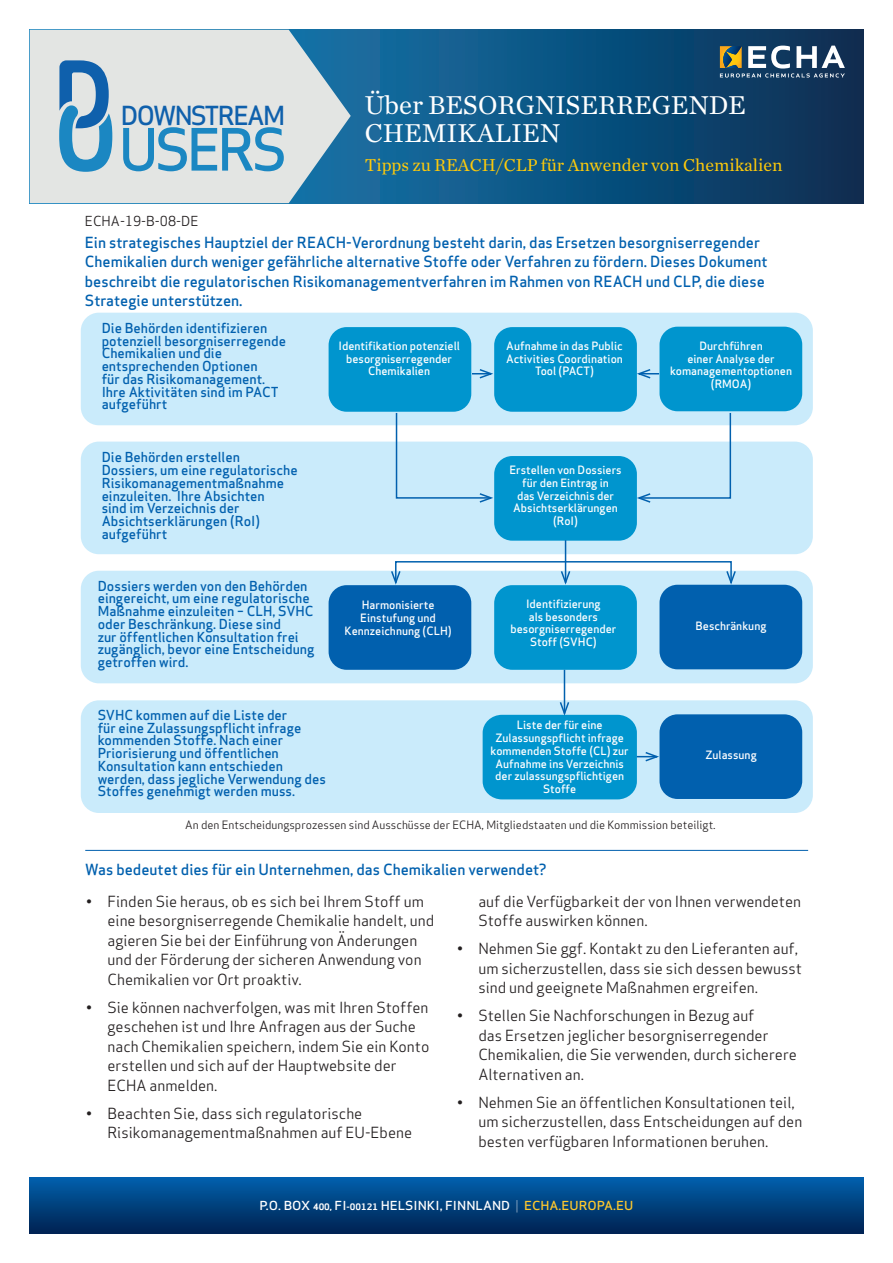
<style>
.page{position:relative;width:893px;height:1263px;background:#fff}
.page>*{position:absolute;margin:0;border:0;box-sizing:border-box;transform-origin:0 0}
.t1{font:500 56.85px "Apex Sans";letter-spacing:-.07em;color:#1b87c2}
.Cover_Headline{font:27px/28.5px "Chronicle Text G1";color:#fff}
.t2{font:500 25.65px "Apex Sans";letter-spacing:-.07em;color:#0f60ac}
.Cover_Headline_3{font:18px "Chronicle Text G1";color:#feca0a}
.t3{font:15px/19.5px "Apex Sans";color:#231f20}
.Recommendation{font:500 15px/19.5px "Apex Sans";color:#0160ae}
.Headline_2_CAPS_blue{font:500 15px "Apex Sans";color:#0160ae}
.Footnote{font:500 13.5px/12.8px "Apex Sans";color:#0160ae}
.Bodytext_1{font:13.5px "Apex Sans";color:#231f20}
.t4{font:500 12.15px "Apex Sans";color:#fff;scale:1.08 1}
.Footnote-2{font:500 11.25px/12.8px "Apex Sans";color:#fff;text-align:center}
.Footnote-3{font:11.25px "Apex Sans";color:#231f20}
.s1{font-weight:700;font-size:8.7px}
.s2{font-weight:700;font-size:8.25px}
.s3{font-weight:300}
.s4{color:#fec82d}
</style>
<div class="page">
<svg style="left:30px;top:1178px;width:833px;height:55px;background:#00407e"></svg>
<svg style="left:351px;top:30px;width:512px;height:173px;background:#0d4e7b"></svg>
<svg style="left:30px;top:30px;width:321px;height:173px;background:#ccd7db"></svg>
<svg style="left:59px;top:60px;width:53px;height:112px;background:#6da4c9"></svg>
<svg style="left:720px;top:46px;width:125px;height:32px"></svg>
<div style="left:81px;top:313px;width:732px;height:112px;background:#caebfb;border-radius:18px"></div>
<div style="left:659px;top:327px;width:143px;height:84px;background:#0095ce;border-radius:18px"></div>
<div style="left:494px;top:327px;width:143px;height:85px;background:#0095ce;border-radius:18px"></div>
<div style="left:329px;top:327px;width:142px;height:85px;background:#0095ce;border-radius:18px"></div>
<hr style="left:85px;top:850px;width:723px;height:1px;background:#0160ae">
<div style="left:81px;top:442px;width:732px;height:112px;background:#caebfb;border-radius:18px"></div>
<div style="left:494px;top:456px;width:143px;height:85px;background:#0095ce;border-radius:18px"></div>
<div style="left:81px;top:571px;width:732px;height:112px;background:#caebfb;border-radius:18px"></div>
<div style="left:659px;top:585px;width:143px;height:84px;background:#0160ae;border-radius:18px"></div>
<div style="left:494px;top:585px;width:143px;height:85px;background:#0095ce;border-radius:18px"></div>
<div style="left:329px;top:585px;width:142px;height:85px;background:#0160ae;border-radius:18px"></div>
<div style="left:81px;top:700px;width:732px;height:113px;background:#caebfb;border-radius:18px"></div>
<div style="left:659px;top:714px;width:143px;height:85px;background:#0160ae;border-radius:18px"></div>
<div style="left:483px;top:715px;width:154px;height:84px;background:#0095ce;border-radius:19px"></div>
<svg style="left:472px;top:368px;width:23px;height:12px"></svg>
<svg style="left:636px;top:368px;width:23px;height:12px"></svg>
<svg style="left:395px;top:411px;width:100px;height:93px"></svg>
<svg style="left:635px;top:411px;width:97px;height:93px"></svg>
<hr style="left:565px;top:540px;width:1px;height:42px;background:#0160ae">
<svg style="left:390px;top:560px;width:347px;height:27px"></svg>
<hr style="left:564px;top:670px;width:1px;height:43px;background:#0160ae">
<svg style="left:558px;top:700px;width:12px;height:15px"></svg>
<svg style="left:637px;top:751px;width:23px;height:12px"></svg>
<h3 class="t2" style="left:121px;top:93px;width:166px">DOWNSTREAM</h3>
<h1 class="t1" style="left:119px;top:100px;width:170px">USERS</h1>
<p class="Cover_Headline" style="left:365px;top:89px;width:383px">Über BESORGNISERREGENDE<br>CHEMIKALIEN</p>
<p class="Cover_Headline_3" style="left:365px;top:151px;width:419px">Tipps zu REACH/CLP für Anwender von Chemikalien</p>
<p class="Bodytext_1" style="left:85px;top:210px;width:115px">ECHA-19-B-08-DE</p>
<p class="Recommendation" style="left:85px;top:231px;width:684px">Ein strategisches Hauptziel der REACH-Verordnung besteht darin, das Ersetzen besorgniserregender Chemikalien durch weniger gefährliche alternative Stoffe oder Verfahren zu fördern. Dieses Dokument beschreibt die regulatorischen Risikomanagementverfahren im Rahmen von REACH und CLP, die diese Strategie unterstützen.</p>
<p class="Footnote" style="left:102px;top:320px;width:186px">Die Behörden identifizieren potenziell besorgniserregende<br>Chemikalien und die entsprechenden Optionen<br>für das Risikomanagement.<br>Ihre Aktivitäten sind im PACT aufgeführt</p>
<p class="Footnote" style="left:102px;top:449px;width:198px">Die Behörden erstellen<br>Dossiers, um eine regulatorische<br>Risikomanagementmaßnahme einzuleiten. Ihre Absichten<br>sind im Verzeichnis der<br>Absichtserklärungen (RoI) aufgeführt</p>
<p class="Footnote" style="left:98px;top:578px;width:218px">Dossiers werden von den Behörden eingereicht, um eine regulatorische<br>Maßnahme einzuleiten – CLH, SVHC oder Beschränkung. Diese sind<br>zur öffentlichen Konsultation frei zugänglich, bevor eine Entscheidung getroffen wird.</p>
<p class="Footnote" style="left:98px;top:707px;width:230px">SVHC kommen auf die Liste der<br>für eine Zulassungspflicht infrage kommenden Stoffe. Nach einer<br>Priorisierung und öffentlichen<br>Konsultation kann entschieden werden, dass jegliche Verwendung des<br>Stoffes genehmigt werden muss.</p>
<p class="Footnote-2" style="left:338px;top:338px;width:123px">Identifikation potenziell besorgniserregender<br>Chemikalien</p>
<p class="Footnote-2" style="left:506px;top:338px;width:118px">Aufnahme in das Public<br>Activities Coordination<br>Tool (PACT)</p>
<p class="Footnote-2" style="left:670px;top:338px;width:123px">Durchführen<br>einer Analyse der komanagementoptionen (RMOA)</p>
<p class="Footnote-2" style="left:344px;top:597px;width:109px">Harmonisierte<br>Einstufung und<br>Kennzeichnung (CLH)</p>
<p class="Footnote-2" style="left:509px;top:462px;width:114px">Erstellen von Dossiers für den Eintrag in<br>das Verzeichnis der<br>Absichtserklärungen</p>
<p class="Footnote-2" style="left:553px;top:513px;width:27px">(RoI)</p>
<p class="Footnote-2" style="left:510px;top:596px;width:107px">Identifizierung<br>als besonders besorgniserregender<br>Stoff (SVHC)</p>
<p class="Footnote-2" style="left:491px;top:717px;width:140px">Liste der für eine<br>Zulassungspflicht infrage kommenden Stoffe (CL) zur<br>Aufnahme ins Verzeichnis der zulassungspflichtigen<br>Stoffe</p>
<p class="Footnote-2" style="left:696px;top:618px;width:72px">Beschränkung</p>
<p class="Footnote-2" style="left:705px;top:747px;width:53px">Zulassung</p>
<p class="Footnote-3" style="left:185px;top:816px;width:532px">An den Entscheidungsprozessen sind Ausschüsse der ECHA, Mitgliedstaaten und die Kommission beteiligt.</p>
<p class="Headline_2_CAPS_blue" style="left:85px;top:856px;width:463px">Was bedeutet dies für ein Unternehmen, das Chemikalien verwendet?</p>
<p class="t3" style="left:108px;top:890px;width:328px;text-indent:-21px">• Finden Sie heraus, ob es sich bei Ihrem Stoff um eine besorgniserregende Chemikalie handelt, und agieren Sie bei der Einführung von Änderungen und der Förderung der sicheren Anwendung von Chemikalien vor Ort proaktiv.</p>
<p class="t3" style="left:108px;top:996px;width:323px;text-indent:-21px">• Sie können nachverfolgen, was mit Ihren Stoffen geschehen ist und Ihre Anfragen aus der Suche nach Chemikalien speichern, indem Sie ein Konto erstellen und sich auf der Hauptwebsite der ECHA anmelden.</p>
<p class="t3" style="left:108px;top:1102px;width:306px;text-indent:-21px">• Beachten Sie, dass sich regulatorische<br>Risikomanagementmaßnahmen auf EU-Ebene</p>
<p class="t3" style="left:478px;top:890px;width:324px">auf die Verfügbarkeit der von Ihnen verwendeten<br>Stoffe auswirken können.</p>
<p class="t3" style="left:478px;top:937px;width:325px;text-indent:-21px">• Nehmen Sie ggf. Kontakt zu den Lieferanten auf, um sicherzustellen, dass sie sich dessen bewusst sind und geeignete Maßnahmen ergreifen.</p>
<p class="t3" style="left:478px;top:1004px;width:320px;text-indent:-21px">• Stellen Sie Nachforschungen in Bezug auf<br>das Ersetzen jeglicher besorgniserregender Chemikalien, die Sie verwenden, durch sicherere Alternativen an.</p>
<p class="t3" style="left:478px;top:1091px;width:325px;text-indent:-21px">• Nehmen Sie an öffentlichen Konsultationen teil, um sicherzustellen, dass Entscheidungen auf den besten verfügbaren Informationen beruhen.</p>
<p class="t4" style="left:260px;top:1195px;width:348px">P.O. BOX <span class="s1">400,</span> FI<span class="s2">-</span><span class="s1">00121</span> HELSINKI, FINNLAND <span class="s3">|</span> <span class="s4">ECHA.EUROPA.EU</span></p>
</div>
